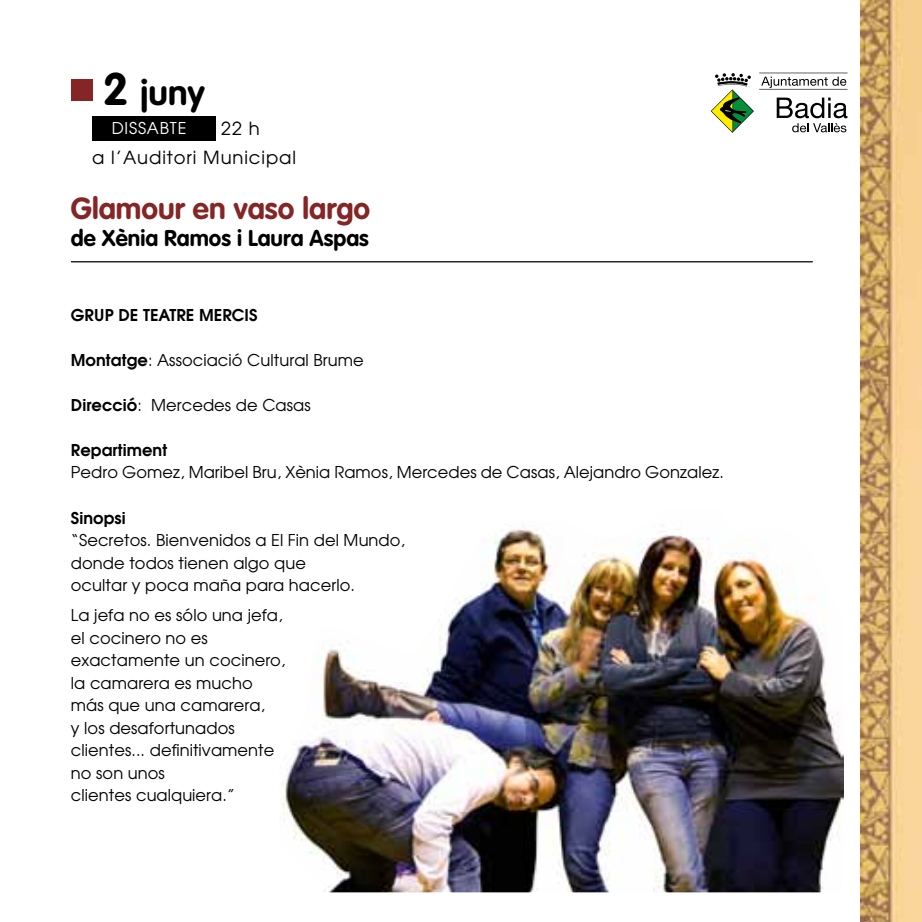
<style>
.page{position:relative;width:922px;height:922px;background:#fff}
.page>*{position:absolute;margin:0;border:0;box-sizing:border-box;transform-origin:0 0}
.t1{font:700 35px "VAG Rounded";color:#000}
.t2{font:700 30px "VAG Rounded";color:#852525}
.t3{font:700 22.5px "VAG Rounded";color:#000}
.t4{font:18px/28.8px "Avant Garde";letter-spacing:.05em;color:#000}
.t5{font:16.25px/22.5px "Avant Garde";letter-spacing:.005em;color:#000}
.t6{font:600 16.25px "Avant Garde";letter-spacing:.005em;color:#000}
.t7{font:16.25px "Avant Garde";letter-spacing:.05em;color:#fff}
.s1{font-size:45px}
.s2{font-weight:600}
</style>
<div class="page">
<hr style="left:71px;top:261px;width:741px;height:1px;background:#000">
<div style="left:71px;top:79px;width:21px;height:22px;background:#852525"></div>
<div style="left:92px;top:116px;width:123px;height:24px;background:#000"></div>
<img style="left:280px;top:529px;width:563px;height:363px">
<svg style="left:711px;top:73px;width:136px;height:60px"></svg>
<img style="left:860px;top:0;width:61px;height:921px">
<h1 class="t1" style="left:103px;top:72px;width:103px"><span class="s1">2</span> juny</h1>
<p class="t7" style="left:112px;top:118px;width:76px">DISSABTE</p>
<p class="t4" style="left:92px;top:114px;width:205px;text-indent:129px">22 h<br>a l’Auditori Municipal</p>
<h2 class="t2" style="left:71px;top:191px;width:301px">Glamour en vaso largo</h2>
<h3 class="t3" style="left:71px;top:225px;width:299px">de Xènia Ramos i Laura Aspas</h3>
<p class="t6" style="left:71px;top:304px;width:188px">GRUP DE TEATRE MERCIS</p>
<p class="t5" style="left:71px;top:348px;width:294px"><span class="s2">Montatge</span>: Associació Cultural Brume</p>
<p class="t5" style="left:71px;top:393px;width:241px"><span class="s2">Direcció</span>: Mercedes de Casas</p>
<p class="t6" style="left:71px;top:439px;width:98px">Repartiment</p>
<p class="t5" style="left:71px;top:461px;width:654px">Pedro Gomez, Maribel Bru, Xènia Ramos, Mercedes de Casas, Alejandro Gonzalez.</p>
<p class="t6" style="left:71px;top:506px;width:56px">Sinopsi</p>
<p class="t5" style="left:71px;top:528px;width:335px">“Secretos. Bienvenidos a El Fin del Mundo, donde todos tienen algo que<br>ocultar y poca maña para hacerlo.</p>
<p class="t5" style="left:71px;top:603px;width:216px">La jefa no es sólo una jefa, el cocinero no es exactamente un cocinero, la camarera es mucho más que una camarera,<br>y los desafortunados clientes... definitivamente no son unos<br>clientes cualquiera.”</p>
</div>
